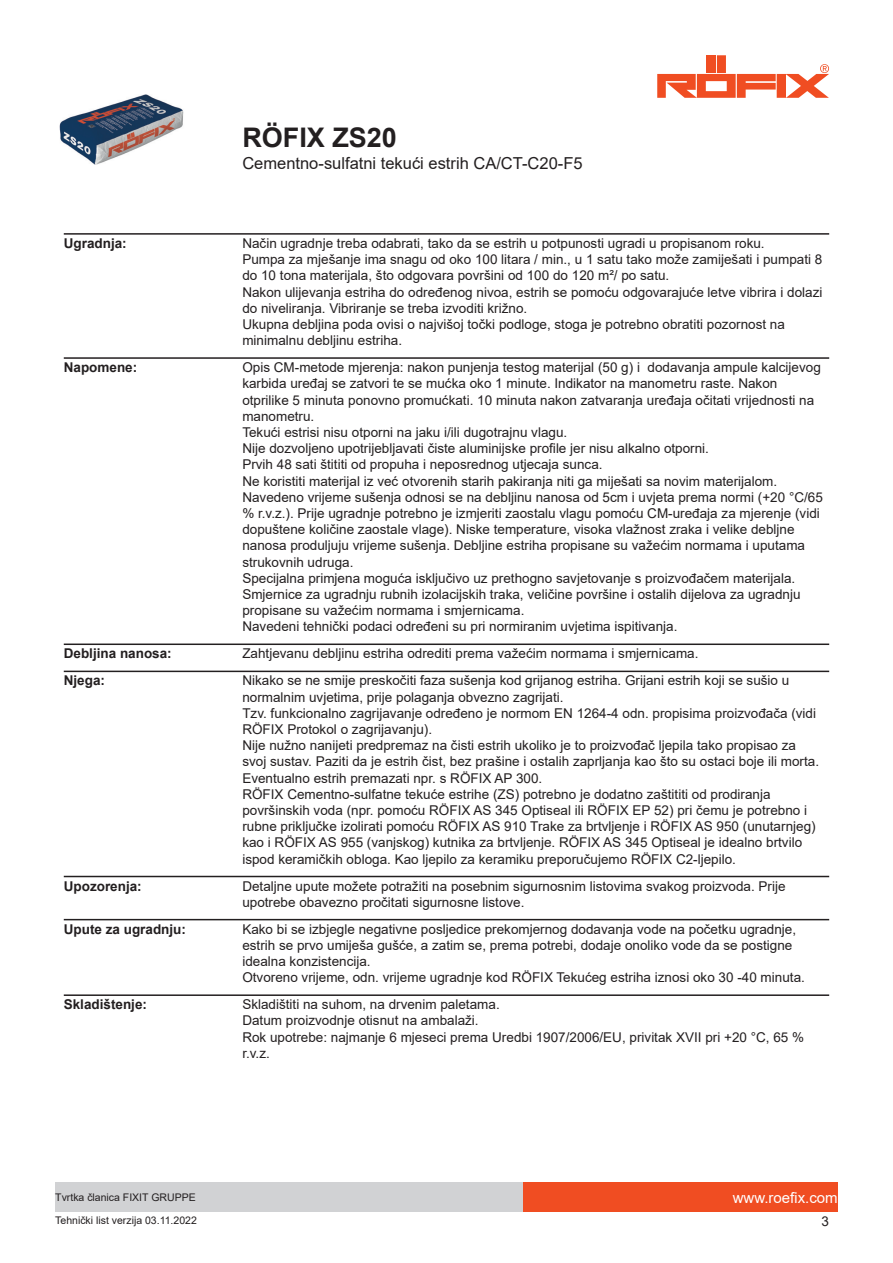
<style>
.page{position:relative;width:893px;height:1263px;background:#fff}
.page>*{position:absolute;margin:0;border:0;box-sizing:border-box;transform-origin:0 0}
.t1{font:700 27px "Arial";color:#231f20}
.t2{font:16.5px "Arial";color:#231f20}
.t3{font:15px "Arial";color:#fff}
.t4{font:13.5px/16.2px "Arial";color:#231f20}
.t5{font:700 13.5px "Arial";color:#231f20}
.t6{font:10.5px "Arial";color:#231f20}
</style>
<div class="page">
<img style="left:59px;top:95px;width:125px;height:70px">
<div style="left:717px;top:55px;width:9px;height:18px;background:#f04d22"></div>
<div style="left:707px;top:55px;width:9px;height:18px;background:#f04d22"></div>
<svg style="left:657px;top:64px;width:172px;height:34px"></svg>
<div style="left:523px;top:1182px;width:315px;height:30px;background:#f04d22"></div>
<div style="left:55px;top:1182px;width:468px;height:30px;background:#d1d2d4"></div>
<hr style="left:64px;top:233px;width:765px;height:2px;background:#231f20">
<hr style="left:64px;top:357px;width:765px;height:2px;background:#231f20">
<hr style="left:64px;top:643px;width:765px;height:2px;background:#231f20">
<hr style="left:64px;top:671px;width:765px;height:1px;background:#231f20">
<hr style="left:64px;top:876px;width:765px;height:1px;background:#231f20">
<hr style="left:64px;top:919px;width:765px;height:1px;background:#231f20">
<hr style="left:64px;top:994px;width:765px;height:2px;background:#231f20">
<h1 class="t1" style="left:242px;top:119px;width:156px">RÖFIX ZS20</h1>
<p class="t2" style="left:242px;top:152px;width:342px">Cementno-sulfatni tekući estrih CA/CT-C20-F5</p>
<p class="t5" style="left:64px;top:234px;width:65px">Ugradnja:</p>
<p class="t4" style="left:242px;top:235px;width:582px">Način ugradnje treba odabrati, tako da se estrih u potpunosti ugradi u propisanom roku.<br>Pumpa za mješanje ima snagu od oko 100 litara / min., u 1 satu tako može zamiješati i pumpati 8 do 10 tona materijala, što odgovara površini od 100 do 120 m²/ po satu.<br>Nakon ulijevanja estriha do određenog nivoa, estrih se pomoću odgovarajuće letve vibrira i dolazi do niveliranja. Vibriranje se treba izvoditi križno.<br>Ukupna debljina poda ovisi o najvišoj točki podloge, stoga je potrebno obratiti pozornost na minimalnu debljinu estriha.</p>
<p class="t5" style="left:64px;top:358px;width:75px">Napomene:</p>
<p class="t4" style="left:242px;top:359px;width:582px">Opis CM-metode mjerenja: nakon punjenja testog materijal (50 g) i dodavanja ampule kalcijevog karbida uređaj se zatvori te se mućka oko 1 minute. Indikator na manometru raste. Nakon otprilike 5 minuta ponovno promućkati. 10 minuta nakon zatvaranja uređaja očitati vrijednosti na manometru.<br>Tekući estrisi nisu otporni na jaku i/ili dugotrajnu vlagu.<br>Nije dozvoljeno upotrijebljavati čiste aluminijske profile jer nisu alkalno otporni.<br>Prvih 48 sati štititi od propuha i neposrednog utjecaja sunca.<br>Ne koristiti materijal iz već otvorenih starih pakiranja niti ga miješati sa novim materijalom.<br>Navedeno vrijeme sušenja odnosi se na debljinu nanosa od 5cm i uvjeta prema normi (+20 °C/65 % r.v.z.). Prije ugradnje potrebno je izmjeriti zaostalu vlagu pomoću CM-uređaja za mjerenje (vidi dopuštene količine zaostale vlage). Niske temperature, visoka vlažnost zraka i velike debljne nanosa produljuju vrijeme sušenja. Debljine estriha propisane su važećim normama i uputama strukovnih udruga.<br>Specijalna primjena moguća isključivo uz prethogno savjetovanje s proizvođačem materijala.<br>Smjernice za ugradnju rubnih izolacijskih traka, veličine površine i ostalih dijelova za ugradnju propisane su važećim normama i smjernicama.<br>Navedeni tehnički podaci određeni su pri normiranim uvjetima ispitivanja.</p>
<p class="t5" style="left:64px;top:644px;width:110px">Debljina nanosa:</p>
<p class="t4" style="left:242px;top:645px;width:458px">Zahtjevanu debljinu estriha odrediti prema važećim normama i smjernicama.</p>
<p class="t5" style="left:64px;top:671px;width:43px">Njega:</p>
<p class="t4" style="left:242px;top:672px;width:578px">Nikako se ne smije preskočiti faza sušenja kod grijanog estriha. Grijani estrih koji se sušio u normalnim uvjetima, prije polaganja obvezno zagrijati.<br>Tzv. funkcionalno zagrijavanje određeno je normom EN 1264-4 odn. propisima proizvođača (vidi RÖFIX Protokol o zagrijavanju).<br>Nije nužno nanijeti predpremaz na čisti estrih ukoliko je to proizvođač ljepila tako propisao za svoj sustav. Paziti da je estrih čist, bez prašine i ostalih zaprljanja kao što su ostaci boje ili morta.<br>Eventualno estrih premazati npr. s RÖFIX AP 300.<br>RÖFIX Cementno-sulfatne tekuće estrihe (ZS) potrebno je dodatno zaštititi od prodiranja površinskih voda (npr. pomoću RÖFIX AS 345 Optiseal ili RÖFIX EP 52) pri čemu je potrebno i rubne priključke izolirati pomoću RÖFIX AS 910 Trake za brtvljenje i RÖFIX AS 950 (unutarnjeg) kao i RÖFIX AS 955 (vanjskog) kutnika za brtvljenje. RÖFIX AS 345 Optiseal je idealno brtvilo ispod keramičkih obloga. Kao ljepilo za keramiku preporučujemo RÖFIX C2-ljepilo.</p>
<p class="t5" style="left:64px;top:876px;width:80px">Upozorenja:</p>
<p class="t4" style="left:242px;top:878px;width:545px">Detaljne upute možete potražiti na posebnim sigurnosnim listovima svakog proizvoda. Prije upotrebe obavezno pročitati sigurnosne listove.</p>
<p class="t5" style="left:64px;top:919px;width:124px">Upute za ugradnju:</p>
<p class="t4" style="left:242px;top:921px;width:564px">Kako bi se izbjegle negativne posljedice prekomjernog dodavanja vode na početku ugradnje, estrih se prvo umiješa gušće, a zatim se, prema potrebi, dodaje onoliko vode da se postigne idealna konzistencija.<br>Otvoreno vrijeme, odn. vrijeme ugradnje kod RÖFIX Tekućeg estriha iznosi oko 30 -40 minuta.</p>
<p class="t5" style="left:64px;top:995px;width:85px">Skladištenje:</p>
<p class="t4" style="left:242px;top:996px;width:563px">Skladištiti na suhom, na drvenim paletama.<br>Datum proizvodnje otisnut na ambalaži.<br>Rok upotrebe: najmanje 6 mjeseci prema Uredbi 1907/2006/EU, privitak XVII pri +20 °C, 65 % r.v.z.</p>
<p class="t6" style="left:55px;top:1190px;width:142px">Tvrtka članica FIXIT GRUPPE</p>
<p class="t3" style="left:733px;top:1187px;width:107px">www.roefix.com</p>
<p class="t6" style="left:55px;top:1213px;width:143px">Tehnički list verzija 03.11.2022</p>
<p class="t4" style="left:821px;top:1213px;width:9px">3</p>
</div>
